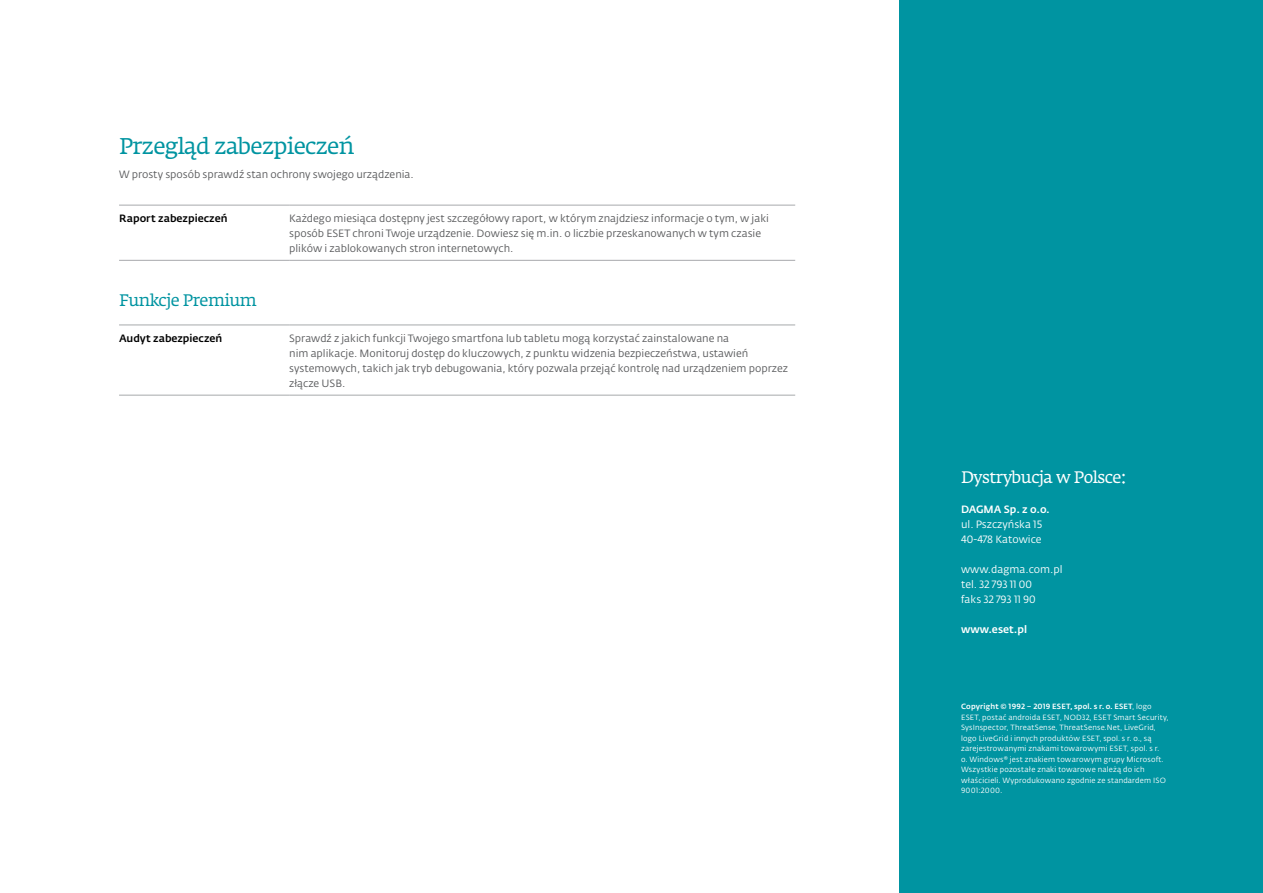
<style>
.page{position:relative;width:1263px;height:893px;background:#fff}
.page>*{position:absolute;margin:0;border:0;box-sizing:border-box;transform-origin:0 0}
.t1{font:22.5px "Fedra Serif A Std";letter-spacing:-.03em;color:#0094a1}
.t2{font:16.5px "Fedra Serif A Std";letter-spacing:-.03em;color:#fff}
.t3{font:16.5px "Fedra Serif A Std";letter-spacing:-.03em;color:#0094a1}
.t4{font:10.5px/15px "Fedra Sans Alt Pro";color:#58595b}
.t5{font:10.5px/15px "Fedra Sans Alt Pro";color:#fff}
.t6{font:500 10.5px "Fedra Sans Alt Pro";color:#000}
.t7{font:500 10.5px "Fedra Sans Alt Pro";color:#fff}
.t8{font:7.5px/10.5px "Fedra Sans Alt Pro Book LF";letter-spacing:.025em;color:#fff}
.t9{font:7.5px "Fedra Sans Alt Pro Med LF";letter-spacing:.02em;color:#fff}
.s1{font-family:"Fedra Sans Alt Pro Book LF"}
</style>
<div class="page">
<div style="left:899px;top:0;width:364px;height:893px;background:#0094a1"></div>
<hr style="left:119px;top:205px;width:170px;height:1px;background:#a7a9ac">
<hr style="left:289px;top:205px;width:506px;height:1px;background:#a7a9ac">
<hr style="left:119px;top:260px;width:170px;height:1px;background:#a7a9ac">
<hr style="left:289px;top:260px;width:506px;height:1px;background:#a7a9ac">
<hr style="left:119px;top:325px;width:170px;height:1px;background:#a7a9ac">
<hr style="left:289px;top:325px;width:506px;height:1px;background:#a7a9ac">
<hr style="left:119px;top:395px;width:170px;height:1px;background:#a7a9ac">
<hr style="left:289px;top:395px;width:506px;height:1px;background:#a7a9ac">
<h1 class="t1" style="left:119px;top:132px;width:237px">Przegląd zabezpieczeń</h1>
<p class="t4" style="left:119px;top:166px;width:296px">W prosty sposób sprawdź stan ochrony swojego urządzenia.</p>
<p class="t6" style="left:119px;top:212px;width:110px">Raport zabezpieczeń</p>
<p class="t4" style="left:289px;top:211px;width:481px">Każdego miesiąca dostępny jest szczegółowy raport, w którym znajdziesz informacje o tym, w jaki sposób ESET chroni Twoje urządzenie. Dowiesz się m.in. o liczbie przeskanowanych w tym czasie plików i zablokowanych stron internetowych.</p>
<h2 class="t3" style="left:119px;top:290px;width:139px">Funkcje Premium</h2>
<p class="t6" style="left:119px;top:331px;width:105px">Audyt zabezpieczeń</p>
<p class="t4" style="left:289px;top:330px;width:500px">Sprawdź z jakich funkcji Twojego smartfona lub tabletu mogą korzystać zainstalowane na<br>nim aplikacje. Monitoruj dostęp do kluczowych, z punktu widzenia bezpieczeństwa, ustawień systemowych, takich jak tryb debugowania, który pozwala przejąć kontrolę nad urządzeniem poprzez złącze USB.</p>
<h2 class="t2" style="left:961px;top:467px;width:166px">Dystrybucja w Polsce:</h2>
<p class="t7" style="left:961px;top:503px;width:90px">DAGMA Sp. z o.o.</p>
<p class="t5" style="left:961px;top:517px;width:83px">ul. Pszczyńska 15<br>40-478 Katowice</p>
<p class="t5" style="left:961px;top:562px;width:103px">www.dagma.com.pl tel. 32 793 11 00<br>faks 32 793 11 90</p>
<p class="t7" style="left:961px;top:623px;width:68px">www.eset.pl</p>
<p class="t9" style="left:961px;top:701px;width:192px">Copyright © 1992 – 2019 ESET, spol. s r. o. ESET<span class="s1">, logo</span></p>
<p class="t8" style="left:961px;top:712px;width:209px">ESET, postać androida ESET, NOD32, ESET Smart Security, SysInspector, ThreatSense, ThreatSense.Net, LiveGrid, logo LiveGrid i innych produktów ESET, spol. s r. o., są zarejestrowanymi znakami towarowymi ESET, spol. s r.<br>o. Windows® jest znakiem towarowym grupy Microsoft.<br>Wszystkie pozostałe znaki towarowe należą do ich właścicieli. Wyprodukowano zgodnie ze standardem ISO 9001:2000.</p>
</div>
